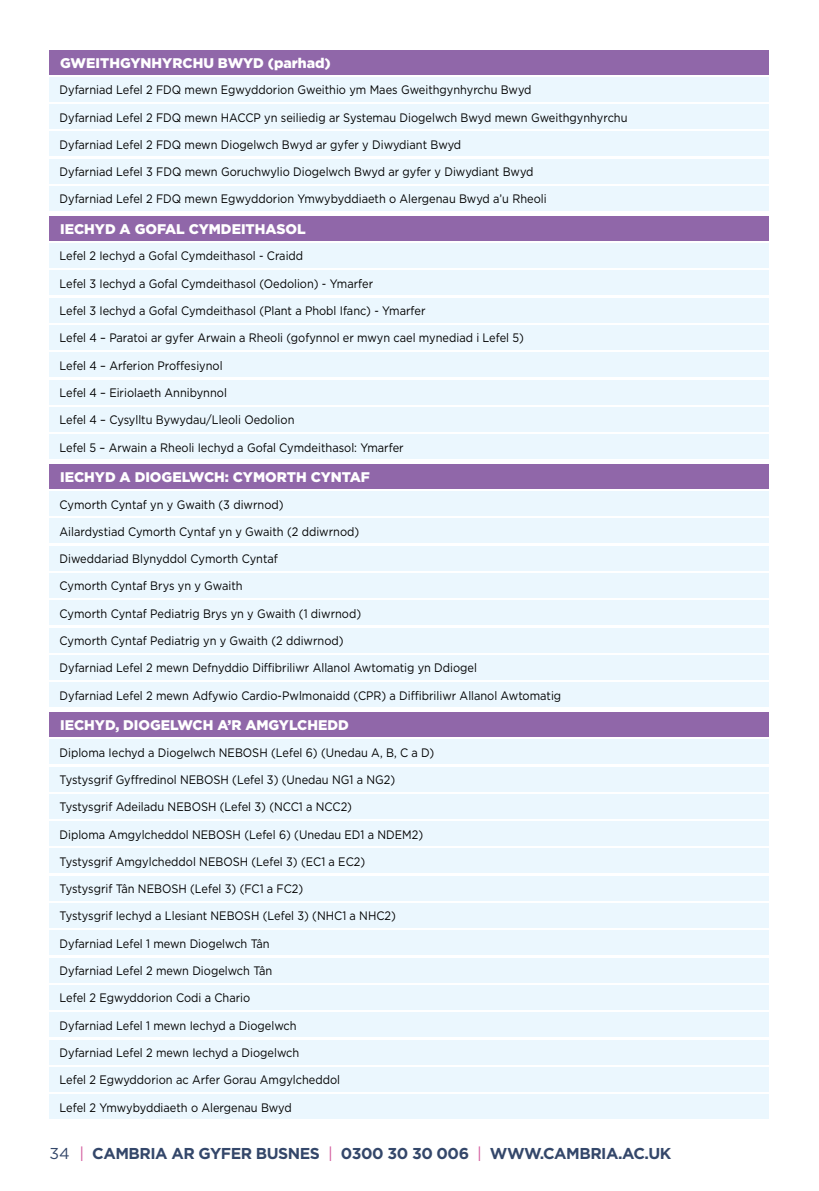
<style>
.page{position:relative;width:819px;height:1191px;background:#fff}
.page>*{position:absolute;margin:0;border:0;box-sizing:border-box;transform-origin:0 0}
.t1{font:700 15.75px "Gotham";letter-spacing:-.03em;color:#34476a}
.t2{font:900 14px "Gotham";color:#fff}
.t3{font:12.25px "Gotham";color:#000;scale:.9 1}
.s1{font-weight:400}
.s2{font-weight:400;color:#d2589c}
</style>
<div class="page">
<div style="left:50px;top:1039px;width:719px;height:25px;background:#ebf7fe"></div>
<div style="left:50px;top:1067px;width:719px;height:24px;background:#ebf7fe"></div>
<div style="left:50px;top:1094px;width:719px;height:25px;background:#ebf7fe"></div>
<div style="left:50px;top:712px;width:719px;height:25px;background:#9067a9"></div>
<div style="left:50px;top:739px;width:719px;height:25px;background:#ebf7fe"></div>
<div style="left:50px;top:766px;width:719px;height:25px;background:#ebf7fe"></div>
<div style="left:50px;top:794px;width:719px;height:25px;background:#ebf7fe"></div>
<div style="left:50px;top:821px;width:719px;height:25px;background:#ebf7fe"></div>
<div style="left:50px;top:848px;width:719px;height:25px;background:#ebf7fe"></div>
<div style="left:50px;top:876px;width:719px;height:24px;background:#ebf7fe"></div>
<div style="left:50px;top:903px;width:719px;height:25px;background:#ebf7fe"></div>
<div style="left:50px;top:930px;width:719px;height:25px;background:#ebf7fe"></div>
<div style="left:50px;top:957px;width:719px;height:25px;background:#ebf7fe"></div>
<div style="left:50px;top:985px;width:719px;height:24px;background:#ebf7fe"></div>
<div style="left:50px;top:1012px;width:719px;height:25px;background:#ebf7fe"></div>
<div style="left:50px;top:298px;width:719px;height:24px;background:#ebf7fe"></div>
<div style="left:50px;top:325px;width:719px;height:25px;background:#ebf7fe"></div>
<div style="left:50px;top:352px;width:719px;height:25px;background:#ebf7fe"></div>
<div style="left:50px;top:379px;width:719px;height:25px;background:#ebf7fe"></div>
<div style="left:50px;top:407px;width:719px;height:25px;background:#ebf7fe"></div>
<div style="left:50px;top:434px;width:719px;height:25px;background:#ebf7fe"></div>
<div style="left:50px;top:216px;width:719px;height:25px;background:#9067a9"></div>
<div style="left:50px;top:270px;width:719px;height:25px;background:#ebf7fe"></div>
<div style="left:50px;top:243px;width:719px;height:25px;background:#ebf7fe"></div>
<div style="left:50px;top:600px;width:719px;height:25px;background:#ebf7fe"></div>
<div style="left:50px;top:546px;width:719px;height:24px;background:#ebf7fe"></div>
<div style="left:50px;top:573px;width:719px;height:25px;background:#ebf7fe"></div>
<div style="left:50px;top:655px;width:719px;height:25px;background:#ebf7fe"></div>
<div style="left:50px;top:682px;width:719px;height:25px;background:#ebf7fe"></div>
<div style="left:50px;top:628px;width:719px;height:24px;background:#ebf7fe"></div>
<div style="left:50px;top:518px;width:719px;height:25px;background:#ebf7fe"></div>
<div style="left:50px;top:464px;width:719px;height:25px;background:#9067a9"></div>
<div style="left:50px;top:491px;width:719px;height:25px;background:#ebf7fe"></div>
<div style="left:50px;top:50px;width:719px;height:24px;background:#9067a9"></div>
<div style="left:50px;top:77px;width:719px;height:25px;background:#ebf7fe"></div>
<div style="left:50px;top:104px;width:719px;height:25px;background:#ebf7fe"></div>
<div style="left:50px;top:131px;width:719px;height:25px;background:#ebf7fe"></div>
<div style="left:50px;top:159px;width:719px;height:25px;background:#ebf7fe"></div>
<div style="left:50px;top:186px;width:719px;height:25px;background:#ebf7fe"></div>
<p class="t2" style="left:60px;top:53px;width:272px">GWEITHGYNHYRCHU BWYD (parhad)</p>
<p class="t3" style="left:60px;top:82px;width:526px">Dyfarniad Lefel 2 FDQ mewn Egwyddorion Gweithio ym Maes Gweithgynhyrchu Bwyd</p>
<p class="t3" style="left:60px;top:109px;width:632px">Dyfarniad Lefel 2 FDQ mewn HACCP yn seiliedig ar Systemau Diogelwch Bwyd mewn Gweithgynhyrchu</p>
<p class="t3" style="left:60px;top:137px;width:448px">Dyfarniad Lefel 2 FDQ mewn Diogelwch Bwyd ar gyfer y Diwydiant Bwyd</p>
<p class="t3" style="left:60px;top:164px;width:528px">Dyfarniad Lefel 3 FDQ mewn Goruchwylio Diogelwch Bwyd ar gyfer y Diwydiant Bwyd</p>
<p class="t3" style="left:60px;top:191px;width:542px">Dyfarniad Lefel 2 FDQ mewn Egwyddorion Ymwybyddiaeth o Alergenau Bwyd a’u Rheoli</p>
<p class="t2" style="left:60px;top:219px;width:247px">IECHYD A GOFAL CYMDEITHASOL</p>
<p class="t3" style="left:60px;top:248px;width:272px">Lefel 2 Iechyd a Gofal Cymdeithasol - Craidd</p>
<p class="t3" style="left:60px;top:275px;width:350px">Lefel 3 Iechyd a Gofal Cymdeithasol (Oedolion) - Ymarfer</p>
<p class="t3" style="left:60px;top:303px;width:408px">Lefel 3 Iechyd a Gofal Cymdeithasol (Plant a Phobl Ifanc) - Ymarfer</p>
<p class="t3" style="left:60px;top:330px;width:517px">Lefel 4 – Paratoi ar gyfer Arwain a Rheoli (gofynnol er mwyn cael mynediad i Lefel 5)</p>
<p class="t3" style="left:60px;top:357px;width:183px">Lefel 4 – Arferion Proffesiynol</p>
<p class="t3" style="left:60px;top:385px;width:187px">Lefel 4 – Eiriolaeth Annibynnol</p>
<p class="t3" style="left:60px;top:412px;width:262px">Lefel 4 – Cysylltu Bywydau/Lleoli Oedolion</p>
<p class="t3" style="left:60px;top:439px;width:384px">Lefel 5 – Arwain a Rheoli Iechyd a Gofal Cymdeithasol: Ymarfer</p>
<p class="t2" style="left:60px;top:467px;width:311px">IECHYD A DIOGELWCH: CYMORTH CYNTAF</p>
<p class="t3" style="left:60px;top:496px;width:250px">Cymorth Cyntaf yn y Gwaith (3 diwrnod)</p>
<p class="t3" style="left:60px;top:524px;width:334px">Ailardystiad Cymorth Cyntaf yn y Gwaith (2 ddiwrnod)</p>
<p class="t3" style="left:60px;top:551px;width:244px">Diweddariad Blynyddol Cymorth Cyntaf</p>
<p class="t3" style="left:60px;top:578px;width:205px">Cymorth Cyntaf Brys yn y Gwaith</p>
<p class="t3" style="left:60px;top:605px;width:336px">Cymorth Cyntaf Pediatrig Brys yn y Gwaith (1 diwrnod)</p>
<p class="t3" style="left:60px;top:633px;width:317px">Cymorth Cyntaf Pediatrig yn y Gwaith (2 ddiwrnod)</p>
<p class="t3" style="left:60px;top:660px;width:465px">Dyfarniad Lefel 2 mewn Defnyddio Diffibriliwr Allanol Awtomatig yn Ddiogel</p>
<p class="t3" style="left:60px;top:687px;width:559px">Dyfarniad Lefel 2 mewn Adfywio Cardio-Pwlmonaidd (CPR) a Diffibriliwr Allanol Awtomatig</p>
<p class="t2" style="left:60px;top:715px;width:290px">IECHYD, DIOGELWCH A’R AMGYLCHEDD</p>
<p class="t3" style="left:60px;top:744px;width:418px">Diploma Iechyd a Diogelwch NEBOSH (Lefel 6) (Unedau A, B, C a D)</p>
<p class="t3" style="left:60px;top:772px;width:374px">Tystysgrif Gyffredinol NEBOSH (Lefel 3) (Unedau NG1 a NG2)</p>
<p class="t3" style="left:60px;top:799px;width:326px">Tystysgrif Adeiladu NEBOSH (Lefel 3) (NCC1 a NCC2)</p>
<p class="t3" style="left:60px;top:826px;width:405px">Diploma Amgylcheddol NEBOSH (Lefel 6) (Unedau ED1 a NDEM2)</p>
<p class="t3" style="left:60px;top:853px;width:341px">Tystysgrif Amgylcheddol NEBOSH (Lefel 3) (EC1 a EC2)</p>
<p class="t3" style="left:60px;top:881px;width:272px">Tystysgrif Tân NEBOSH (Lefel 3) (FC1 a FC2)</p>
<p class="t3" style="left:60px;top:908px;width:375px">Tystysgrif Iechyd a Llesiant NEBOSH (Lefel 3) (NHC1 a NHC2)</p>
<p class="t3" style="left:60px;top:935px;width:235px">Dyfarniad Lefel 1 mewn Diogelwch Tân</p>
<p class="t3" style="left:60px;top:963px;width:238px">Dyfarniad Lefel 2 mewn Diogelwch Tân</p>
<p class="t3" style="left:60px;top:990px;width:213px">Lefel 2 Egwyddorion Codi a Chario</p>
<p class="t3" style="left:60px;top:1017px;width:265px">Dyfarniad Lefel 1 mewn Iechyd a Diogelwch</p>
<p class="t3" style="left:60px;top:1044px;width:268px">Dyfarniad Lefel 2 mewn Iechyd a Diogelwch</p>
<p class="t3" style="left:60px;top:1072px;width:313px">Lefel 2 Egwyddorion ac Arfer Gorau Amgylcheddol</p>
<p class="t3" style="left:60px;top:1099px;width:259px">Lefel 2 Ymwybyddiaeth o Alergenau Bwyd</p>
<p class="t1" style="left:50px;top:1142px;width:623px"><span class="s1">34</span> <span class="s2">|</span> CAMBRIA AR GYFER BUSNES <span class="s2">|</span> 0300 30 30 006 <span class="s2">|</span> WWW.CAMBRIA.AC.UK</p>
</div>
